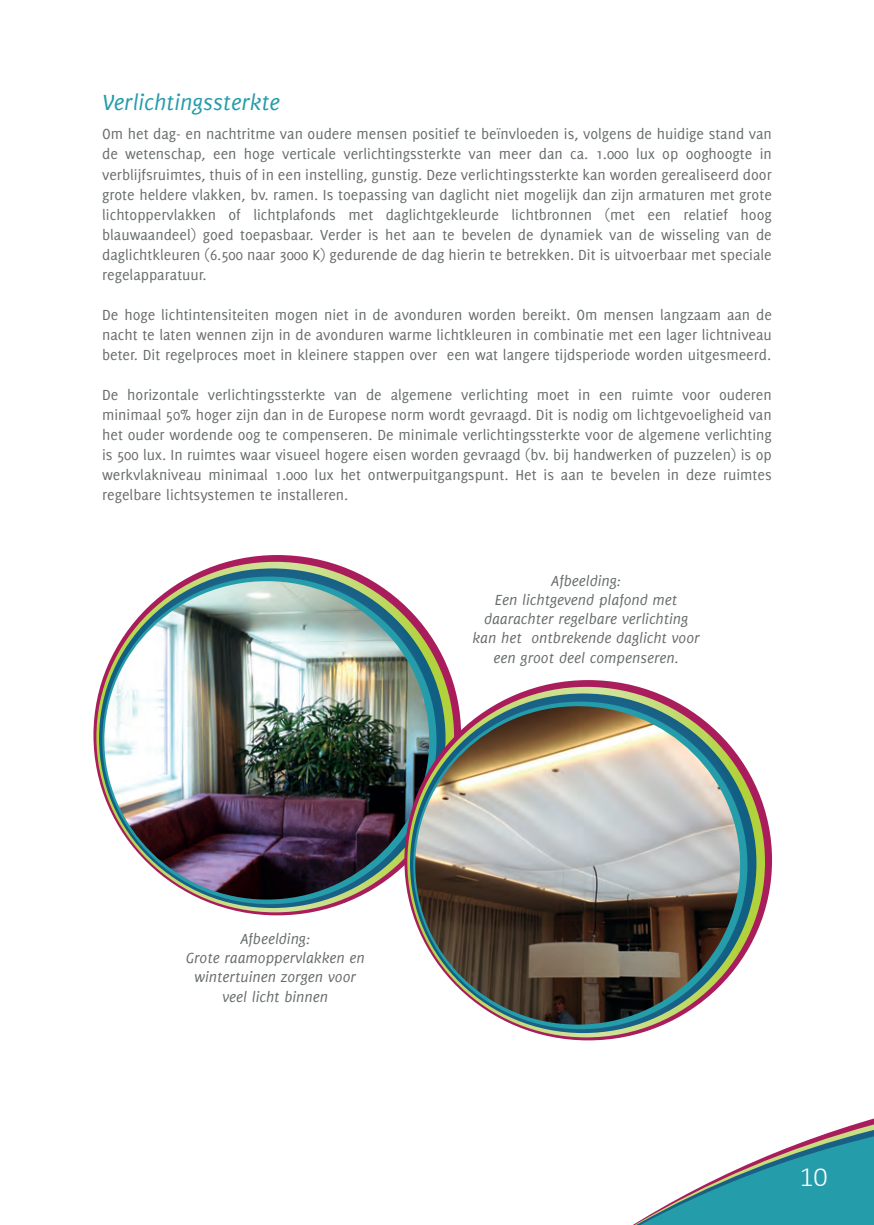
<style>
.page{position:relative;width:874px;height:1225px;background:#fff}
.page>*{position:absolute;margin:0;border:0;box-sizing:border-box;transform-origin:0 0}
.t1{font:300 28px "Calibri";color:#fff}
.t2{font:italic 24px "Delicious";color:#259caa}
.t3{font:16px/20px "Delicious";color:#686c6d;text-align:justify}
.t4{font:italic 16px/19.2px "Delicious";color:#686c6d;text-align:center}
</style>
<div class="page">
<svg style="left:633px;top:1118px;width:240px;height:107px"></svg>
<svg style="left:96px;top:562px;width:358px;height:350px"></svg>
<svg style="left:99px;top:568px;width:346px;height:340px"></svg>
<img style="left:104px;top:581px;width:325px;height:318px">
<svg style="left:407px;top:687px;width:357px;height:350px"></svg>
<svg style="left:410px;top:693px;width:346px;height:340px"></svg>
<img style="left:415px;top:706px;width:324px;height:318px">
<p class="t2" style="left:102px;top:89px;width:179px">Verlichtingssterkte</p>
<p class="t3" style="left:102px;top:124px;width:671px">Om het dag- en nachtritme van oudere mensen positief te beïnvloeden is, volgens de huidige stand van de wetenschap, een hoge verticale verlichtingssterkte van meer dan ca. 1.000 lux op ooghoogte in verblijfsruimtes, thuis of in een instelling, gunstig. Deze verlichtingssterkte kan worden gerealiseerd door grote heldere vlakken, bv. ramen. Is toepassing van daglicht niet mogelijk dan zijn armaturen met grote lichtoppervlakken of lichtplafonds met daglichtgekleurde lichtbronnen (met een relatief hoog blauwaandeel) goed toepasbaar. Verder is het aan te bevelen de dynamiek van de wisseling van de daglichtkleuren (6.500 naar 3000 K) gedurende de dag hierin te betrekken. Dit is uitvoerbaar met speciale regelapparatuur.</p>
<p class="t3" style="left:102px;top:304px;width:671px">De hoge lichtintensiteiten mogen niet in de avonduren worden bereikt. Om mensen langzaam aan de nacht te laten wennen zijn in de avonduren warme lichtkleuren in combinatie met een lager lichtniveau beter. Dit regelproces moet in kleinere stappen over een wat langere tijdsperiode worden uitgesmeerd.</p>
<p class="t3" style="left:102px;top:384px;width:671px">De horizontale verlichtingssterkte van de algemene verlichting moet in een ruimte voor ouderen minimaal 50% hoger zijn dan in de Europese norm wordt gevraagd. Dit is nodig om lichtgevoeligheid van het ouder wordende oog te compenseren. De minimale verlichtingssterkte voor de algemene verlichting is 500 lux. In ruimtes waar visueel hogere eisen worden gevraagd (bv. bij handwerken of puzzelen) is op werkvlakniveau minimaal 1.000 lux het ontwerpuitgangspunt. Het is aan te bevelen in deze ruimtes regelbare lichtsystemen te installeren.</p>
<p class="t4" style="left:472px;top:571px;width:229px">Afbeelding:<br>Een lichtgevend plafond met daarachter regelbare verlichting kan het ontbrekende daglicht voor een groot deel compenseren.</p>
<p class="t4" style="left:186px;top:929px;width:180px">Afbeelding:<br>Grote raamoppervlakken en wintertuinen zorgen voor veel licht binnen</p>
<p class="t1" style="left:799px;top:1159px;width:30px">10</p>
</div>
